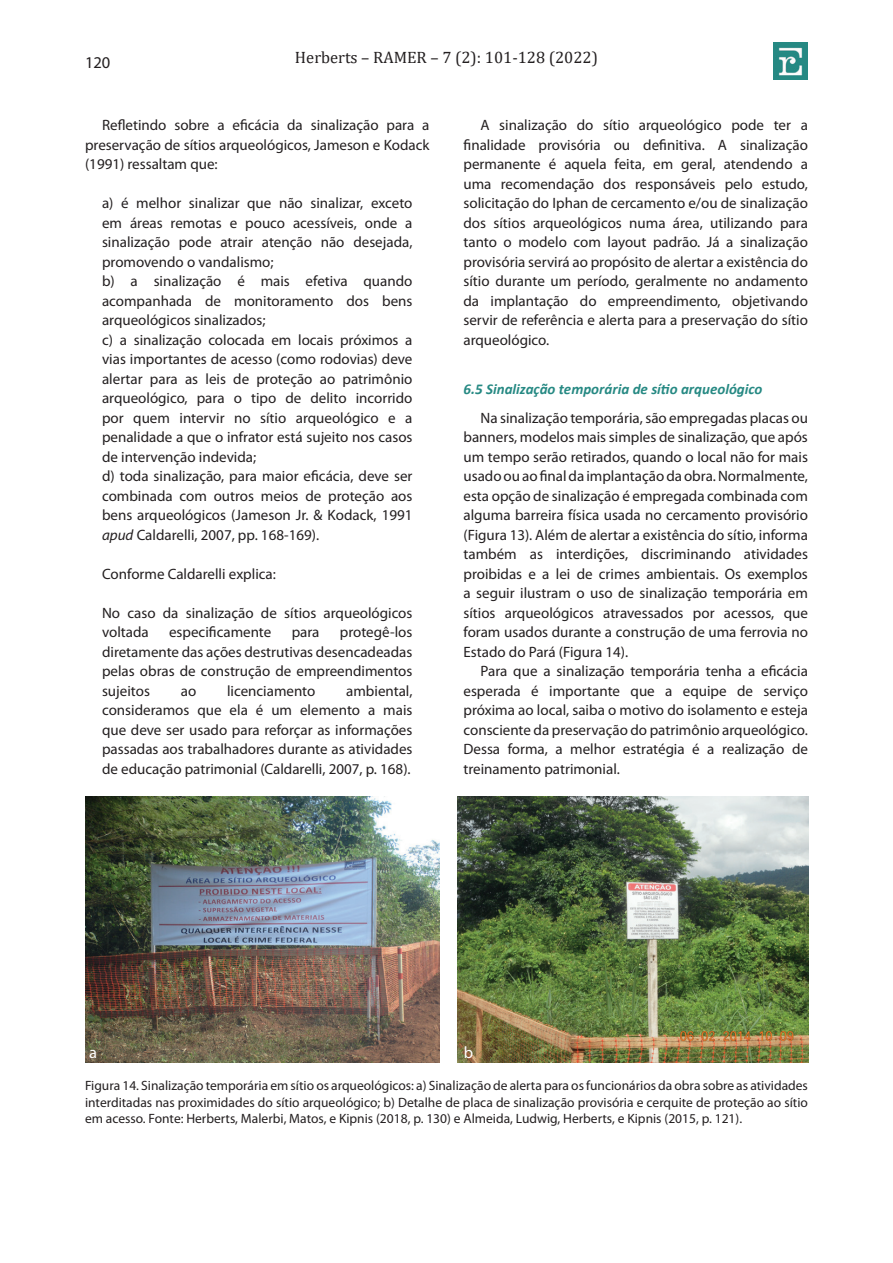
<style>
.page{position:relative;width:893px;height:1263px;background:#fff}
.page>*{position:absolute;margin:0;border:0;box-sizing:border-box;transform-origin:0 0}
.t1{font:16.5px "Cambria";color:#231f20}
.t2{font:16.5px "Myriad Pro";color:#231f20}
.t3{font:16.5px "Myriad Pro";color:#fff}
.t4{font:15px/19.5px "Myriad Pro";color:#231f20;text-align:justify}
.t5{font:italic 700 15px "Calibri";color:#268983}
.t6{font:13.5px/16.2px "Myriad Pro";color:#231f20;text-align:justify}
.s1{font-style:italic}
</style>
<div class="page">
<img style="left:773px;top:42px;width:35px;height:37px">
<img style="left:85px;top:796px;width:355px;height:266px">
<img style="left:458px;top:796px;width:351px;height:266px">
<p class="t2" style="left:85px;top:54px;width:27px">120</p>
<p class="t1" style="left:295px;top:47px;width:305px">Herberts – RAMER – 7 (2): 101-128 (2022)</p>
<p class="t4" style="left:85px;top:116px;width:346px;text-indent:17px">Refletindo sobre a eficácia da sinalização para a preservação de sítios arqueológicos, Jameson e Kodack (1991) ressaltam que:</p>
<p class="t4" style="left:102px;top:194px;width:312px;text-align:left">a) é melhor sinalizar que não sinalizar, exceto em áreas remotas e pouco acessíveis, onde a sinalização pode atrair atenção não desejada, promovendo o vandalismo;<br>b) a sinalização é mais efetiva quando acompanhada de monitoramento dos bens arqueológicos sinalizados;<br>c) a sinalização colocada em locais próximos a vias importantes de acesso (como rodovias) deve alertar para as leis de proteção ao patrimônio arqueológico, para o tipo de delito incorrido por quem intervir no sítio arqueológico e a penalidade a que o infrator está sujeito nos casos de intervenção indevida;<br>d) toda sinalização, para maior eficácia, deve ser combinada com outros meios de proteção aos bens arqueológicos (Jameson Jr. &amp; Kodack, 1991 <span class="s1">apud</span> Caldarelli, 2007, pp. 168-169).</p>
<p class="t4" style="left:102px;top:564px;width:175px">Conforme Caldarelli explica:</p>
<p class="t4" style="left:102px;top:603px;width:312px">No caso da sinalização de sítios arqueológicos voltada</p>
<p class="t4" style="left:169px;top:623px;width:104px">especificamente</p>
<p class="t4" style="left:292px;top:623px;width:29px">para</p>
<p class="t4" style="left:102px;top:623px;width:312px;text-indent:238px">protegê-los diretamente das ações destrutivas desencadeadas pelas obras de construção de empreendimentos sujeitos</p>
<p class="t4" style="left:102px;top:681px;width:312px;text-indent:244px">ambiental, consideramos que ela é um elemento a mais que deve ser usado para reforçar as informações passadas aos trabalhadores durante as atividades de educação patrimonial (Caldarelli, 2007, p. 168).</p>
<p class="t4" style="left:181px;top:681px;width:17px">ao</p>
<p class="t4" style="left:227px;top:681px;width:90px">licenciamento</p>
<p class="t4" style="left:463px;top:116px;width:346px;text-indent:17px">A sinalização do sítio arqueológico pode ter a finalidade provisória ou definitiva. A sinalização permanente é aquela feita, em geral, atendendo a uma recomendação dos responsáveis pelo estudo, solicitação do Iphan de cercamento e/ou de sinalização dos sítios arqueológicos numa área, utilizando para tanto o modelo com layout padrão. Já a sinalização provisória servirá ao propósito de alertar a existência do sítio durante um período, geralmente no andamento da implantação do empreendimento, objetivando servir de referência e alerta para a preservação do sítio arqueológico.</p>
<p class="t5" style="left:463px;top:379px;width:300px">6.5 Sinalização temporária de sítio arqueológico</p>
<p class="t4" style="left:463px;top:408px;width:346px;text-indent:17px">Na sinalização temporária, são empregadas placas ou banners, modelos mais simples de sinalização, que após um tempo serão retirados, quando o local não for mais usado ou ao final da implantação da obra. Normalmente, esta opção de sinalização é empregada combinada com alguma barreira física usada no cercamento provisório (Figura 13). Além de alertar a existência do sítio, informa também as interdições, discriminando atividades proibidas e a lei de crimes ambientais. Os exemplos a seguir ilustram o uso de sinalização temporária em sítios arqueológicos atravessados por acessos, que foram usados durante a construção de uma ferrovia no Estado do Pará (Figura 14).</p>
<p class="t4" style="left:463px;top:662px;width:346px;text-indent:17px">Para que a sinalização temporária tenha a eficácia esperada é importante que a equipe de serviço próxima ao local, saiba o motivo do isolamento e esteja consciente da preservação do patrimônio arqueológico.<br>Dessa forma, a melhor estratégia é a realização de treinamento patrimonial.</p>
<p class="t3" style="left:89px;top:1044px;width:9px">a</p>
<p class="t3" style="left:464px;top:1044px;width:11px">b</p>
<p class="t6" style="left:85px;top:1078px;width:724px">Figura 14. Sinalização temporária em sítio os arqueológicos: a) Sinalização de alerta para os funcionários da obra sobre as atividades interditadas nas proximidades do sítio arqueológico; b) Detalhe de placa de sinalização provisória e cerquite de proteção ao sítio em acesso. Fonte: Herberts, Malerbi, Matos, e Kipnis (2018, p. 130) e Almeida, Ludwig, Herberts, e Kipnis (2015, p. 121).</p>
</div>
